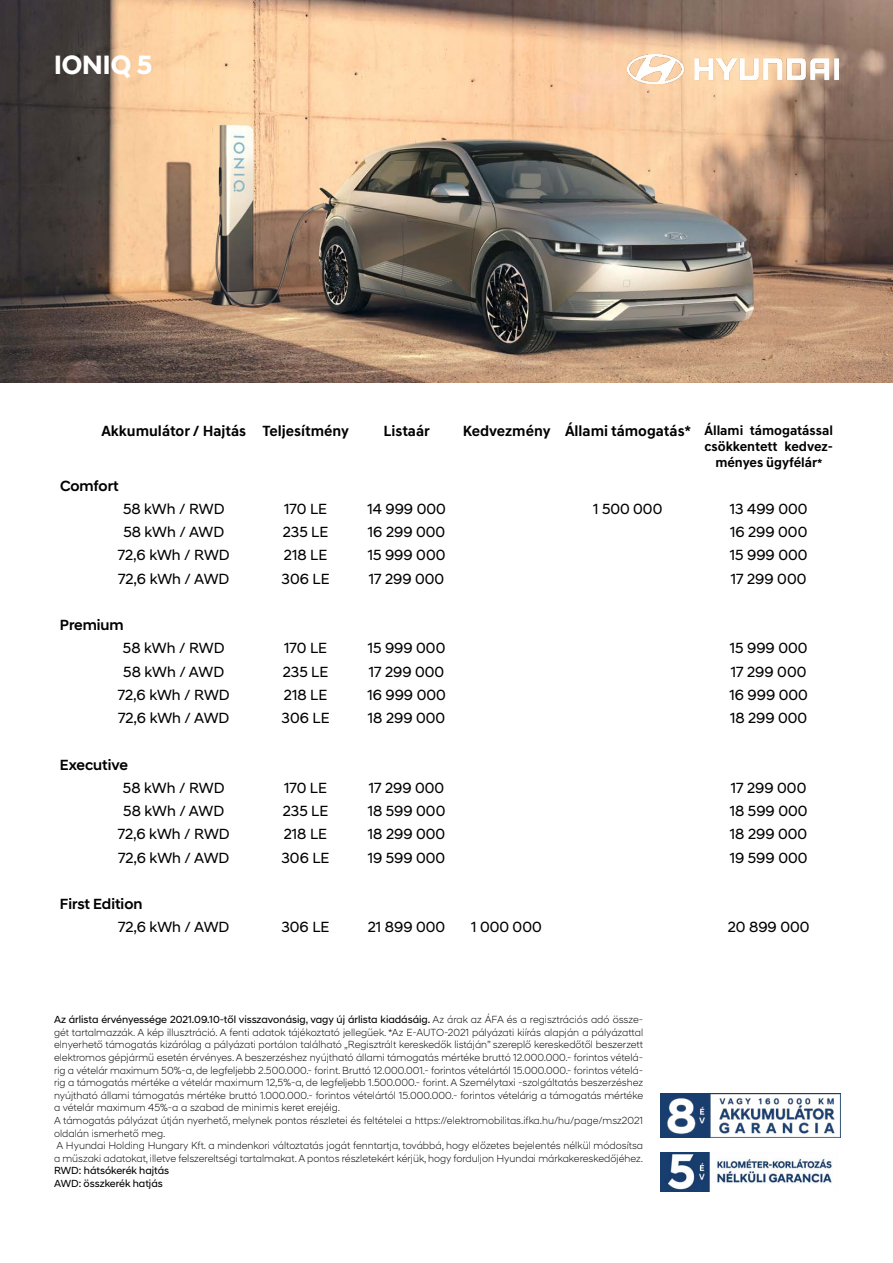
<style>
.page{position:relative;width:893px;height:1263px;background:#fff}
.page>*{position:absolute;margin:0;border:0;box-sizing:border-box;transform-origin:0 0}
.t1{font:700 27px "Hyundai Sans Head";color:#fff}
.t2{font:15px "Hyundai Sans Head";color:#000}
.t3{font:700 15px "Hyundai Sans Text";color:#000}
.t4{font:500 15px "Hyundai Sans Head";color:#000}
.t5{font:700 13.5px/16.2px "Hyundai Sans Text";color:#000;text-align:center}
.t6{font:300 10.5px/12.6px "Hyundai Sans Head";color:#000}
.t7{font:10.5px/12.6px "Hyundai Sans Head";color:#000}
.s1{font-size:13.5px}
.s2{font-size:12px}
.s3{font-weight:400}
</style>
<div class="page">
<img style="left:0;top:0;width:893px;height:383px">
<img style="left:627px;top:54px;width:212px;height:29px">
<img style="left:660px;top:1094px;width:180px;height:44px">
<img style="left:660px;top:1152px;width:173px;height:40px">
<h1 class="t1" style="left:54px;top:49px;width:100px">IONIQ 5</h1>
<h2 class="t3" style="left:101px;top:422px;width:249px">Akkumulátor / Hajtás Teljesítmény</h2>
<h2 class="t3" style="left:384px;top:422px;width:48px">Listaár</h2>
<h2 class="t3" style="left:463px;top:422px;width:372px">Kedvezmény Állami támogatás* <span class="s1">Állami támogatással</span></h2>
<p class="t5" style="left:704px;top:438px;width:130px">csökkentett kedvez&shy;ményes ügyfélár<span class="s2">*</span></p>
<h2 class="t4" style="left:60px;top:477px;width:60px">Comfort</h2>
<h2 class="t2" style="left:123px;top:500px;width:103px">58 kWh / RWD</h2>
<h2 class="t2" style="left:284px;top:500px;width:45px">170 LE</h2>
<h2 class="t2" style="left:367px;top:500px;width:80px">14 999 000</h2>
<h2 class="t2" style="left:593px;top:500px;width:71px">1 500 000</h2>
<h2 class="t2" style="left:730px;top:500px;width:79px">13 499 000</h2>
<h2 class="t2" style="left:123px;top:523px;width:102px">58 kWh / AWD</h2>
<h2 class="t2" style="left:283px;top:523px;width:47px">235 LE</h2>
<h2 class="t2" style="left:368px;top:523px;width:79px">16 299 000</h2>
<h2 class="t2" style="left:730px;top:523px;width:79px">16 299 000</h2>
<h2 class="t2" style="left:118px;top:546px;width:113px">72,6 kWh / RWD</h2>
<h2 class="t2" style="left:284px;top:546px;width:45px">218 LE</h2>
<h2 class="t2" style="left:368px;top:546px;width:79px">15 999 000</h2>
<h2 class="t2" style="left:730px;top:546px;width:79px">15 999 000</h2>
<h2 class="t2" style="left:118px;top:570px;width:113px">72,6 kWh / AWD</h2>
<h2 class="t2" style="left:282px;top:570px;width:50px">306 LE</h2>
<h2 class="t2" style="left:369px;top:570px;width:77px">17 299 000</h2>
<h2 class="t2" style="left:731px;top:570px;width:77px">17 299 000</h2>
<h2 class="t4" style="left:60px;top:616px;width:65px">Premium</h2>
<h2 class="t2" style="left:123px;top:639px;width:103px">58 kWh / RWD</h2>
<h2 class="t2" style="left:284px;top:639px;width:45px">170 LE</h2>
<h2 class="t2" style="left:368px;top:639px;width:79px">15 999 000</h2>
<h2 class="t2" style="left:730px;top:639px;width:79px">15 999 000</h2>
<h2 class="t2" style="left:123px;top:663px;width:102px">58 kWh / AWD</h2>
<h2 class="t2" style="left:283px;top:663px;width:47px">235 LE</h2>
<h2 class="t2" style="left:369px;top:663px;width:77px">17 299 000</h2>
<h2 class="t2" style="left:731px;top:663px;width:77px">17 299 000</h2>
<h2 class="t2" style="left:118px;top:686px;width:113px">72,6 kWh / RWD</h2>
<h2 class="t2" style="left:284px;top:686px;width:45px">218 LE</h2>
<h2 class="t2" style="left:367px;top:686px;width:80px">16 999 000</h2>
<h2 class="t2" style="left:729px;top:686px;width:80px">16 999 000</h2>
<h2 class="t2" style="left:118px;top:709px;width:113px">72,6 kWh / AWD</h2>
<h2 class="t2" style="left:282px;top:709px;width:50px">306 LE</h2>
<h2 class="t2" style="left:368px;top:709px;width:79px">18 299 000</h2>
<h2 class="t2" style="left:730px;top:709px;width:79px">18 299 000</h2>
<h2 class="t4" style="left:60px;top:756px;width:70px">Executive</h2>
<h2 class="t2" style="left:123px;top:779px;width:103px">58 kWh / RWD</h2>
<h2 class="t2" style="left:284px;top:779px;width:45px">170 LE</h2>
<h2 class="t2" style="left:369px;top:779px;width:77px">17 299 000</h2>
<h2 class="t2" style="left:731px;top:779px;width:77px">17 299 000</h2>
<h2 class="t2" style="left:123px;top:802px;width:102px">58 kWh / AWD</h2>
<h2 class="t2" style="left:283px;top:802px;width:47px">235 LE</h2>
<h2 class="t2" style="left:368px;top:802px;width:79px">18 599 000</h2>
<h2 class="t2" style="left:730px;top:802px;width:79px">18 599 000</h2>
<h2 class="t2" style="left:118px;top:825px;width:113px">72,6 kWh / RWD</h2>
<h2 class="t2" style="left:284px;top:825px;width:45px">218 LE</h2>
<h2 class="t2" style="left:368px;top:825px;width:79px">18 299 000</h2>
<h2 class="t2" style="left:730px;top:825px;width:79px">18 299 000</h2>
<h2 class="t2" style="left:118px;top:849px;width:113px">72,6 kWh / AWD</h2>
<h2 class="t2" style="left:282px;top:849px;width:50px">306 LE</h2>
<h2 class="t2" style="left:368px;top:849px;width:79px">19 599 000</h2>
<h2 class="t2" style="left:730px;top:849px;width:79px">19 599 000</h2>
<h2 class="t4" style="left:60px;top:895px;width:84px">First Edition</h2>
<h2 class="t2" style="left:118px;top:918px;width:113px">72,6 kWh / AWD</h2>
<h2 class="t2" style="left:281px;top:918px;width:50px">306 LE</h2>
<h2 class="t2" style="left:368px;top:918px;width:79px">21 899 000</h2>
<h2 class="t2" style="left:471px;top:918px;width:72px">1 000 000</h2>
<h2 class="t2" style="left:728px;top:918px;width:83px">20 899 000</h2>
<p class="t6" style="left:54px;top:1013px;width:591px"><span class="s3">Az árlista érvényessége 2021.09.10-től visszavonásig, vagy új árlista kiadásáig.</span> Az árak az ÁFA és a regisztrációs adó össze&shy;gét tartalmazzák. A kép illusztráció. A fenti adatok tájékoztató jellegűek. *Az E-AUTO-2021 pályázati kiírás alapján a pályázattal elnyerhető támogatás kizárólag a pályázati portálon található „Regisztrált kereskedők listáján” szereplő kereskedőtől beszerzett elektromos gépjármű esetén érvényes. A beszerzéshez nyújtható állami támogatás mértéke bruttó 12.000.000.- forintos vételá&shy;rig a vételár maximum 50%-a, de legfeljebb 2.500.000.- forint. Bruttó 12.000.001.- forintos vételártól 15.000.000.- forintos vételá&shy;rig a támogatás mértéke a vételár maximum 12,5%-a, de legfeljebb 1.500.000.- forint. A Személytaxi -szolgáltatás beszerzéshez nyújtható állami támogatás mértéke bruttó 1.000.000.- forintos vételártól 15.000.000.- forintos vételárig a támogatás mértéke a vételár maximum 45%-a a szabad de minimis keret erejéig.<br>A támogatás pályázat útján nyerhető, melynek pontos részletei és feltételei a https://elektromobilitas.ifka.hu/hu/page/msz2021 oldalán ismerhető meg.<br>A Hyundai Holding Hungary Kft. a mindenkori változtatás jogát fenntartja, továbbá, hogy előzetes bejelentés nélkül módosítsa a műszaki adatokat, illetve felszereltségi tartalmakat. A pontos részletekért kérjük, hogy forduljon Hyundai márkakereskedőjéhez.</p>
<p class="t7" style="left:54px;top:1164px;width:117px">RWD: hátsókerék hajtás<br>AWD: összkerék hatjás</p>
</div>
